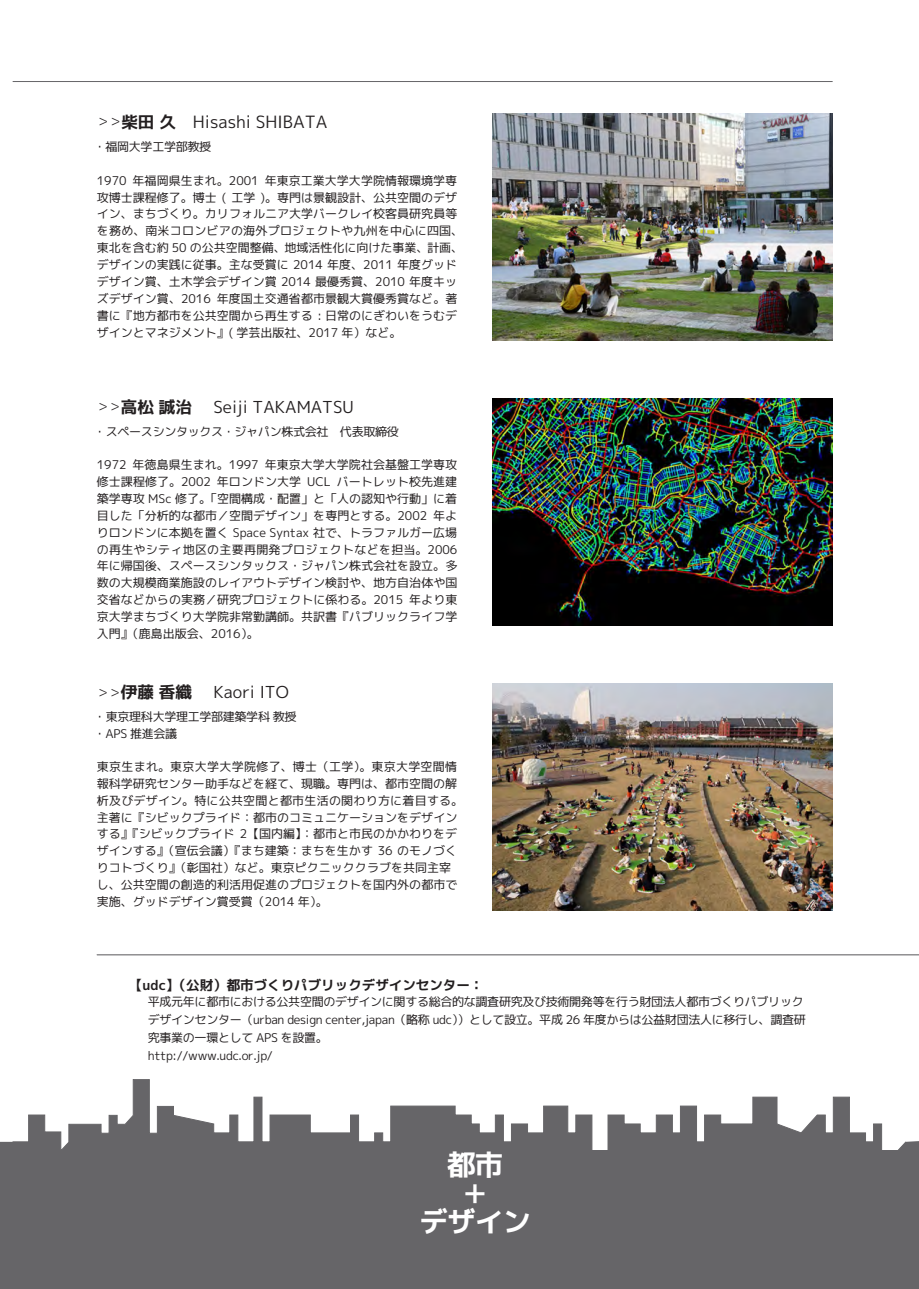
<style>
.page{position:relative;width:919px;height:1289px;background:#fff}
.page>*{position:absolute;margin:0;border:0;box-sizing:border-box;transform-origin:0 0}
.t1{font:28.5px/28.5px "Mig Mix 1 P Bold";letter-spacing:-.03em;color:#fff;text-align:center}
.t2{font:16.95px "Mig Mix 1 P Regular";color:#231f20}
.t3{font:16.5px "Mig Mix 1 P Regular";color:#231f20}
.t4{font:13.5px "Mig Mix 1 P Bold";color:#231f20}
.t5{font:12px/17px "Mig Mix 1 P Regular";color:#231f20}
.t6{font:12px/18px "Mig Mix 1 P Regular";letter-spacing:-.025em;color:#231f20}
.s1{font-size:12.3px}
.s2{font-family:"Mig Mix 1 P Bold";font-size:16.5px}
.s3{font-size:12px}
.s4{font-family:"Mig Mix 1 P Bold"}
</style>
<div class="page">
<div style="left:0;top:1150px;width:918px;height:138px;background:#666568"></div>
<svg style="left:12px;top:1079px;width:894px;height:71px"></svg>
<hr style="left:13px;top:81px;width:819px;height:1px;background:#666568">
<hr style="left:97px;top:954px;width:821px;height:1px;background:#666568">
<img style="left:492px;top:398px;width:340px;height:227px">
<img style="left:492px;top:113px;width:340px;height:227px">
<img style="left:492px;top:684px;width:340px;height:226px">
<h2 class="t2" style="left:97px;top:110px;width:232px"><span class="s1">＞＞</span><span class="s2">柴田 久</span>　Hisashi SHIBATA</h2>
<p class="t6" style="left:94px;top:138px;width:119px">・福岡大学工学部教授</p>
<p class="t5" style="left:97px;top:172px;width:368px">1970 年福岡県生まれ。2001 年東京工業大学大学院情報環境学専攻博士課程修了。博士 ( 工学 )。専門は景観設計、公共空間のデザイン、まちづくり。カリフォルニア大学バークレイ校客員研究員等を務め、南米コロンビアの海外プロジェクトや九州を中心に四国、東北を含む約 50 の公共空間整備、地域活性化に向けた事業、計画、デザインの実践に従事。主な受賞に 2014 年度、2011 年度グッドデザイン賞、土木学会デザイン賞 2014 最優秀賞、2010 年度キッズデザイン賞、2016 年度国土交通省都市景観大賞優秀賞など。著書に『地方都市を公共空間から再生する : 日常のにぎわいをうむデザインとマネジメント』( 学芸出版社、2017 年）など。</p>
<h3 class="t3" style="left:97px;top:395px;width:258px"><span class="s3">＞＞</span><span class="s4">高松 誠治</span>　Seiji TAKAMATSU</h3>
<p class="t6" style="left:94px;top:422px;width:306px">・スペースシンタックス・ジャパン株式会社　代表取締役</p>
<p class="t5" style="left:97px;top:456px;width:362px;text-align:justify">1972 年徳島県生まれ。1997 年東京大学大学院社会基盤工学専攻修士課程修了。2002 年ロンドン大学 UCL バートレット校先進建築学専攻 MSc 修了。「空間構成・配置」と「人の認知や行動」に着目した「分析的な都市／空間デザイン」を専門とする。2002 年よりロンドンに本拠を置く Space Syntax 社で、トラファルガー広場の再生やシティ地区の主要再開発プロジェクトなどを担当。2006年に帰国後、スペースシンタックス・ジャパン株式会社を設立。多数の大規模商業施設のレイアウトデザイン検討や、地方自治体や国交省などからの実務／研究プロジェクトに係わる。2015 年より東京大学まちづくり大学院非常勤講師。共訳書『パブリックライフ学入門』（鹿島出版会、2016）。</p>
<h3 class="t3" style="left:97px;top:680px;width:193px"><span class="s3">＞＞</span><span class="s4">伊藤 香織</span> 　Kaori ITO</h3>
<p class="t6" style="left:94px;top:708px;width:204px;line-height:16.5px">・東京理科大学理工学部建築学科 教授・APS 推進会議</p>
<p class="t5" style="left:97px;top:758px;width:368px">東京生まれ。東京大学大学院修了、博士（工学）。東京大学空間情報科学研究センター助手などを経て、現職。専門は、都市空間の解析及びデザイン。特に公共空間と都市生活の関わり方に着目する。主著に『シビックプライド：都市のコミュニケーションをデザインする』『シビックプライド 2【国内編】：都市と市民のかかわりをデザインする』（宣伝会議）『まち建築：まちを生かす 36 のモノづくりコトづくり』（彰国社）など。東京ピクニッククラブを共同主宰し、公共空間の創造的利活用促進のプロジェクトを国内外の都市で実施、グッドデザイン賞受賞（2014 年）。</p>
<p class="t4" style="left:129px;top:975px;width:356px">【udc】（公財）都市づくりパブリックデザインセンター：</p>
<p class="t6" style="left:148px;top:992px;width:659px">平成元年に都市における公共空間のデザインに関する総合的な調査研究及び技術開発等を行う財団法人都市づくりパブリックデザインセンター（urban design center,japan（略称 udc））として設立。平成 26 年度からは公益財団法人に移行し、調査研究事業の一環として APS を設置。<br>http://www.udc.or.jp/</p>
<h1 class="t1" style="left:419px;top:1150px;width:113px">都市<br>＋<br>デザイン</h1>
</div>
